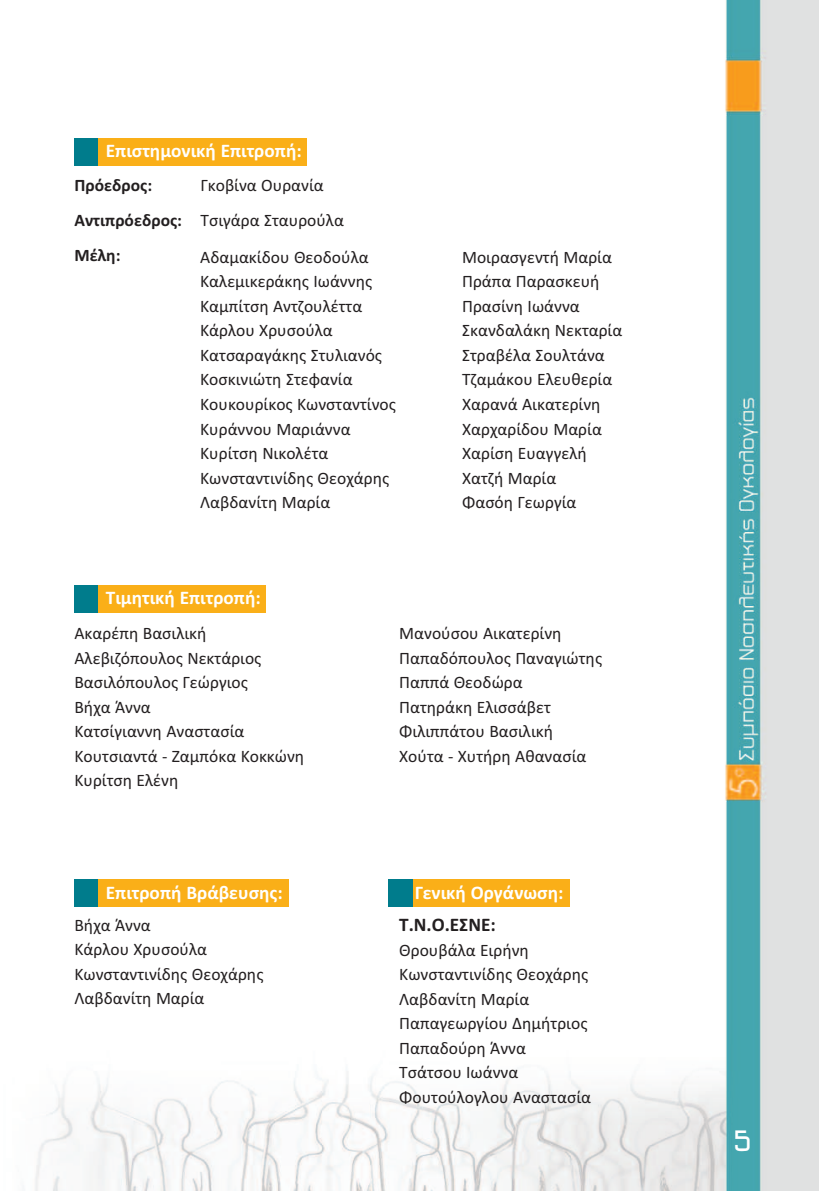
<style>
.page{position:relative;width:819px;height:1191px;background:#fff}
.page>*{position:absolute;margin:0;border:0;box-sizing:border-box;transform-origin:0 0}
.t1{font:31.5px "PF Haus Square";color:#fff}
.t2{font:700 19.25px "Calibri";color:#fff}
.t3{font:700 19.25px "Calibri";color:#231f20}
.t4{font:17.5px/24.5px "Calibri";color:#231f20}
.t5{font:700 17.5px "Calibri";color:#231f20}
.s1{font-weight:700}
</style>
<div class="page">
<img style="left:35px;top:0;width:784px;height:1191px">
<div style="left:74px;top:138px;width:208px;height:27px;background:#007c8c"></div>
<div style="left:98px;top:138px;width:208px;height:27px;background:#faaf18"></div>
<div style="left:74px;top:585px;width:181px;height:27px;background:#007c8c"></div>
<div style="left:98px;top:585px;width:168px;height:27px;background:#faaf18"></div>
<div style="left:74px;top:879px;width:208px;height:28px;background:#007c8c"></div>
<div style="left:98px;top:879px;width:190px;height:28px;background:#faaf18"></div>
<div style="left:389px;top:879px;width:174px;height:28px;background:#007c8c"></div>
<div style="left:412px;top:879px;width:157px;height:28px;background:#faaf18"></div>
<p class="t2" style="left:106px;top:139px;width:197px">Επιστημονική Επιτροπή:</p>
<p class="t5" style="left:74px;top:175px;width:79px">Πρόεδρος:</p>
<p class="t4" style="left:74px;top:168px;width:271px;line-height:35px;text-indent:126px">Γκοβίνα Ουρανία<br><span class="s1">Αντιπρόεδρος:</span> Τσιγάρα Σταυρούλα<br><span class="s1">Μέλη:</span></p>
<p class="t4" style="left:200px;top:245px;width:197px">Αδαμακίδου Θεοδούλα<br>Καλεμικεράκης Ιωάννης<br>Καμπίτση Αντζουλέττα<br>Κάρλου Χρυσούλα<br>Κατσαραγάκης Στυλιανός<br>Κοσκινιώτη Στεφανία<br>Κουκουρίκος Κωνσταντίνος<br>Κυράννου Μαριάννα<br>Κυρίτση Νικολέτα<br>Κωνσταντινίδης Θεοχάρης<br>Λαβδανίτη Μαρία</p>
<p class="t4" style="left:462px;top:245px;width:162px">Μοιρασγεντή Μαρία<br>Πράπα Παρασκευή<br>Πρασίνη Ιωάννα<br>Σκανδαλάκη Νεκταρία<br>Στραβέλα Σουλτάνα<br>Τζαμάκου Ελευθερία<br>Χαρανά Αικατερίνη<br>Χαρχαρίδου Μαρία<br>Χαρίση Ευαγγελή<br>Χατζή Μαρία<br>Φασόη Γεωργία</p>
<p class="t2" style="left:106px;top:586px;width:157px">Τιμητική Επιτροπή:</p>
<p class="t4" style="left:74px;top:621px;width:231px">Ακαρέπη Βασιλική<br>Αλεβιζόπουλος Νεκτάριος<br>Βασιλόπουλος Γεώργιος<br>Βήχα Άννα<br>Κατσίγιαννη Αναστασία<br>Κουτσιαντά - Ζαμπόκα Κοκκώνη<br>Κυρίτση Ελένη</p>
<p class="t4" style="left:399px;top:621px;width:204px">Μανούσου Αικατερίνη<br>Παπαδόπουλος Παναγιώτης<br>Παππά Θεοδώρα<br>Πατηράκη Ελισσάβετ<br>Φιλιππάτου Βασιλική<br>Χούτα - Χυτήρη Αθανασία</p>
<p class="t2" style="left:106px;top:881px;width:178px">Επιτροπή Βράβευσης:</p>
<p class="t4" style="left:74px;top:912px;width:190px">Βήχα Άννα<br>Κάρλου Χρυσούλα<br>Κωνσταντινίδης Θεοχάρης<br>Λαβδανίτη Μαρία</p>
<p class="t2" style="left:415px;top:881px;width:150px">Γενική Οργάνωση:</p>
<p class="t3" style="left:399px;top:913px;width:98px">Τ.Ν.Ο.ΕΣΝΕ:</p>
<p class="t4" style="left:399px;top:937px;width:193px">Θρουβάλα Ειρήνη<br>Κωνσταντινίδης Θεοχάρης<br>Λαβδανίτη Μαρία<br>Παπαγεωργίου Δημήτριος<br>Παπαδούρη Άννα<br>Τσάτσου Ιωάννα<br>Φουτούλογλου Αναστασία</p>
<h1 class="t1" style="left:733px;top:1123px;width:20px">5</h1>
</div>
